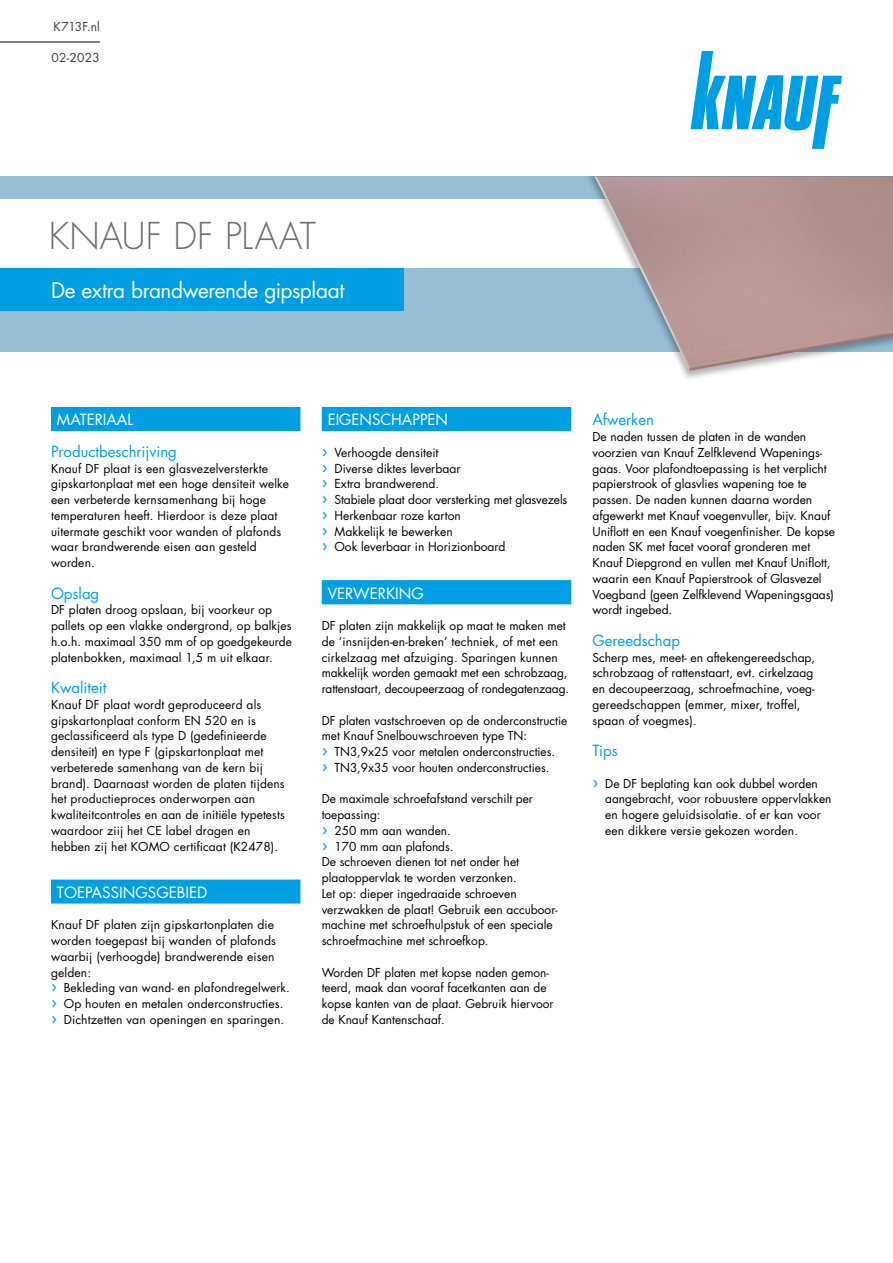
<style>
.page{position:relative;width:893px;height:1263px;background:#fff}
.page>*{position:absolute;margin:0;border:0;box-sizing:border-box;transform-origin:0 0}
.t1{font:300 36px "Futura Std";letter-spacing:.005em;color:#706f6f}
.t2{font:21px "Futura Std";letter-spacing:-.02em;color:#fff}
.t3{font:15.15px "Futura Std";color:#fff}
.t4{font:15px "Futura Std";color:#009fe3}
.t5{font:15px "Futura Std";color:#fff}
.t6{font:12.15px/15.8px "Futura Std";color:#000}
.t7{font:12px/15.8px "Futura Std";color:#000}
.t8{font:12px "Futura Std";letter-spacing:.02em;color:#3c3c3b}
.s1{font-size:18px;color:#009fe3}
</style>
<div class="page">
<div style="left:0;top:176px;width:893px;height:176px;background:#96bfd5"></div>
<svg style="left:691px;top:51px;width:151px;height:98px"></svg>
<div style="left:51px;top:407px;width:249px;height:24px;background:#009fe3"></div>
<div style="left:51px;top:879px;width:249px;height:24px;background:#009fe3"></div>
<div style="left:322px;top:407px;width:249px;height:24px;background:#009fe3"></div>
<div style="left:322px;top:580px;width:249px;height:24px;background:#009fe3"></div>
<div style="left:0;top:268px;width:404px;height:42px;background:#009fe3"></div>
<div style="left:0;top:200px;width:761px;height:68px;background:#fff"></div>
<hr style="left:0;top:42px;width:100px;height:1px;background:#000">
<div style="left:584px;top:176px;width:309px;height:205px;background:#000;opacity:.3"></div>
<img style="left:594px;top:176px;width:299px;height:195px">
<p class="t8" style="left:54px;top:19px;width:48px">K713F.nl</p>
<p class="t8" style="left:52px;top:50px;width:50px">02-2023</p>
<h1 class="t1" style="left:49px;top:214px;width:269px">KNAUF DF PLAAT</h1>
<h2 class="t2" style="left:51px;top:277px;width:295px">De extra brandwerende gipsplaat</h2>
<p class="t5" style="left:57px;top:410px;width:78px">MATERIAAL</p>
<p class="t4" style="left:51px;top:442px;width:127px">Productbeschrijving</p>
<p class="t7" style="left:51px;top:460px;width:240px">Knauf DF plaat is een glasvezelversterkte gipskartonplaat met een hoge densiteit welke een verbeterde kernsamenhang bij hoge temperaturen heeft. Hierdoor is deze plaat uitermate geschikt voor wanden of plafonds waar brandwerende eisen aan gesteld worden.</p>
<p class="t4" style="left:51px;top:583px;width:50px">Opslag</p>
<p class="t7" style="left:51px;top:602px;width:242px">DF platen droog opslaan, bij voorkeur op pallets op een vlakke ondergrond, op balkjes h.o.h. maximaal 350 mm of op goedgekeurde platenbokken, maximaal 1,5 m uit elkaar.</p>
<p class="t4" style="left:51px;top:678px;width:57px">Kwaliteit</p>
<p class="t7" style="left:51px;top:697px;width:235px">Knauf DF plaat wordt geproduceerd als gipskartonplaat conform EN 520 en is geclassificeerd als type D (gedefinieerde densiteit) en type F (gipskartonplaat met verbeterede samenhang van de kern bij brand). Daarnaast worden de platen tijdens het productieproces onderworpen aan kwaliteitcontroles en aan de initiële typetests waardoor ziij het CE label dragen en hebben zij het KOMO certificaat (K2478).</p>
<p class="t3" style="left:57px;top:883px;width:152px">TOEPASSINGSGEBIED</p>
<p class="t7" style="left:51px;top:917px;width:240px">Knauf DF platen zijn gipskartonplaten die worden toegepast bij wanden of plafonds waarbij (verhoogde) brandwerende eisen gelden:<br><span class="s1">›</span> Bekleding van wand- en plafondregelwerk. <span class="s1">›</span> Op houten en metalen onderconstructies. <span class="s1">›</span> Dichtzetten van openingen en sparingen.</p>
<p class="t5" style="left:328px;top:410px;width:122px">EIGENSCHAPPEN</p>
<p class="t6" style="left:322px;top:445px;width:247px"><span class="s1">›</span> Verhoogde densiteit<br><span class="s1">›</span> Diverse diktes leverbaar<br><span class="s1">›</span> Extra brandwerend.<br><span class="s1">›</span> Stabiele plaat door versterking met glasvezels <span class="s1">›</span> Herkenbaar roze karton<br><span class="s1">›</span> Makkelijk te bewerken<br><span class="s1">›</span> Ook leverbaar in Horizionboard</p>
<p class="t3" style="left:328px;top:583px;width:98px">VERWERKING</p>
<p class="t7" style="left:322px;top:618px;width:249px">DF platen zijn makkelijk op maat te maken met de ‘insnijden-en-breken’ techniek, of met een cirkelzaag met afzuiging. Sparingen kunnen makkelijk worden gemaakt met een schrobzaag, rattenstaart, decoupeerzaag of rondegatenzaag.</p>
<p class="t7" style="left:322px;top:712px;width:247px">DF platen vastschroeven op de onderconstructie met Knauf Snelbouwschroeven type TN:<br><span class="s1">›</span> TN3,9x25 voor metalen onderconstructies.<br><span class="s1">›</span> TN3,9x35 voor houten onderconstructies.</p>
<p class="t7" style="left:322px;top:791px;width:237px">De maximale schroefafstand verschilt per toepassing:<br><span class="s1">›</span> 250 mm aan wanden.<br><span class="s1">›</span> 170 mm aan plafonds.<br>De schroeven dienen tot net onder het plaatoppervlak te worden verzonken.<br>Let op: dieper ingedraaide schroeven verzwakken de plaat! Gebruik een accuboor&shy;machine met schroefhulpstuk of een speciale schroefmachine met schroefkop.</p>
<p class="t7" style="left:322px;top:964px;width:233px">Worden DF platen met kopse naden gemon&shy;teerd, maak dan vooraf facetkanten aan de kopse kanten van de plaat. Gebruik hiervoor de Knauf Kantenschaaf.</p>
<p class="t4" style="left:592px;top:410px;width:63px">Afwerken</p>
<p class="t7" style="left:592px;top:429px;width:244px">De naden tussen de platen in de wanden voorzien van Knauf Zelfklevend Wapenings&shy;gaas. Voor plafondtoepassing is het verplicht papierstrook of glasvlies wapening toe te passen. De naden kunnen daarna worden afgewerkt met Knauf voegenvuller, bijv. Knauf Uniflott en een Knauf voegenfinisher. De kopse naden SK met facet vooraf gronderen met Knauf Diepgrond en vullen met Knauf Uniflott, waarin een Knauf Papierstrook of Glasvezel Voegband (geen Zelfklevend Wapeningsgaas) wordt ingebed.</p>
<p class="t4" style="left:592px;top:631px;width:89px">Gereedschap</p>
<p class="t7" style="left:592px;top:649px;width:224px">Scherp mes, meet- en aftekengereedschap, schrobzaag of rattenstaart, evt. cirkelzaag en decoupeerzaag, schroefmachine, voeg&shy;gereedschappen (emmer, mixer, troffel, spaan of voegmes).</p>
<p class="t4" style="left:592px;top:741px;width:27px">Tips</p>
<p class="t7" style="left:605px;top:775px;width:228px;text-indent:-13px"><span class="s1">›</span> De DF beplating kan ook dubbel worden aangebracht, voor robuustere oppervlakken en hogere geluidsisolatie. of er kan voor een dikkere versie gekozen worden.</p>
</div>
